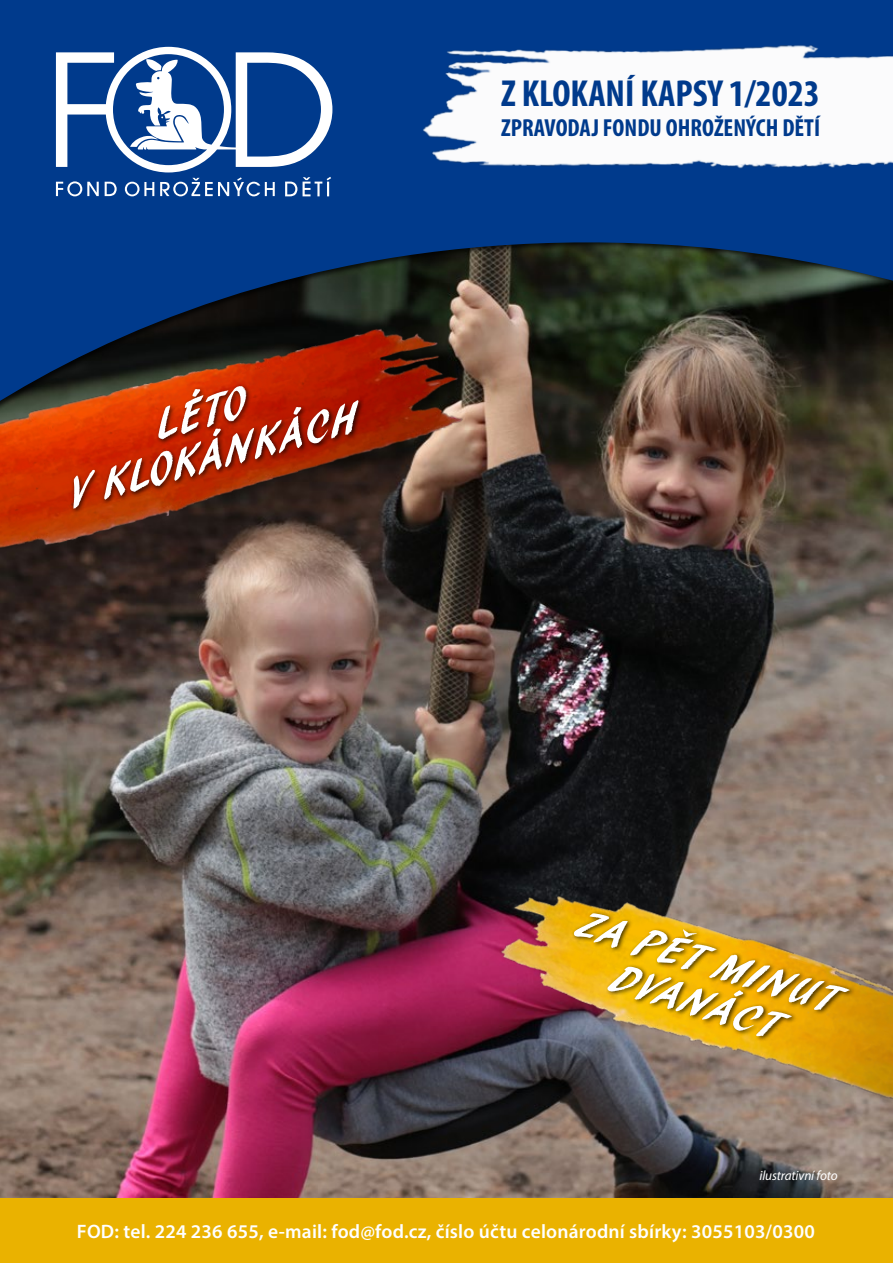
<style>
.page{position:relative;width:893px;height:1263px;background:#fff}
.page>*{position:absolute;margin:0;border:0;box-sizing:border-box;transform-origin:0 0}
.t1{font:45px/43.5px "Pendry Scr DOT";color:#fff;text-align:center}
.t2{font:43.5px/42px "Pendry Scr DOT";color:#fff;text-align:center}
.t3{font:700 condensed 37.8px "Myriad Pro";color:#003a8c}
.t4{font:700 condensed 24.75px "Myriad Pro";color:#003a8c}
.t5{font:600 19.5px "Myriad Pro";letter-spacing:.01em;color:#fff}
.t6{font:italic 13.5px "Myriad Pro";letter-spacing:-.01em;color:#fff}
</style>
<div class="page">
<img style="left:0;top:544px;width:893px;height:655px">
<svg style="left:0;top:0;width:893px;height:537px;background:#223c5f"></svg>
<img style="left:0;top:295px;width:499px;height:272px">
<div style="left:71px;top:383px;width:293px;height:131px;background:#000;opacity:.75"></div>
<img style="left:483px;top:849px;width:410px;height:262px">
<svg style="left:56px;top:47px;width:276px;height:149px"></svg>
<div style="left:571px;top:910px;width:285px;height:132px;background:#000;opacity:.75"></div>
<div style="left:0;top:1199px;width:893px;height:64px;background:#eab200"></div>
<img style="left:408px;top:31px;width:485px;height:150px">
<h1 class="t1" style="left:51px;top:432px;width:300px;rotate:-15deg">LÉTO<br>V KLOKÁNKÁCH</h1>
<h3 class="t3" style="left:501px;top:70px;width:320px">Z KLOKANÍ KAPSY 1/2023</h3>
<p class="t4" style="left:501px;top:112px;width:320px">ZPRAVODAJ FONDU OHROŽENÝCH DĚTÍ</p>
<h2 class="t2" style="left:585px;top:903px;width:271px;rotate:17deg">ZA PĚT MINUT<br>DVANÁCT</h2>
<p class="t6" style="left:759px;top:1167px;width:80px">ilustrativní foto</p>
<p class="t5" style="left:77px;top:1219px;width:739px">FOD: tel. 224 236 655, e-mail: fod@fod.cz, číslo účtu celonárodní sbírky: 3055103/0300</p>
</div>
